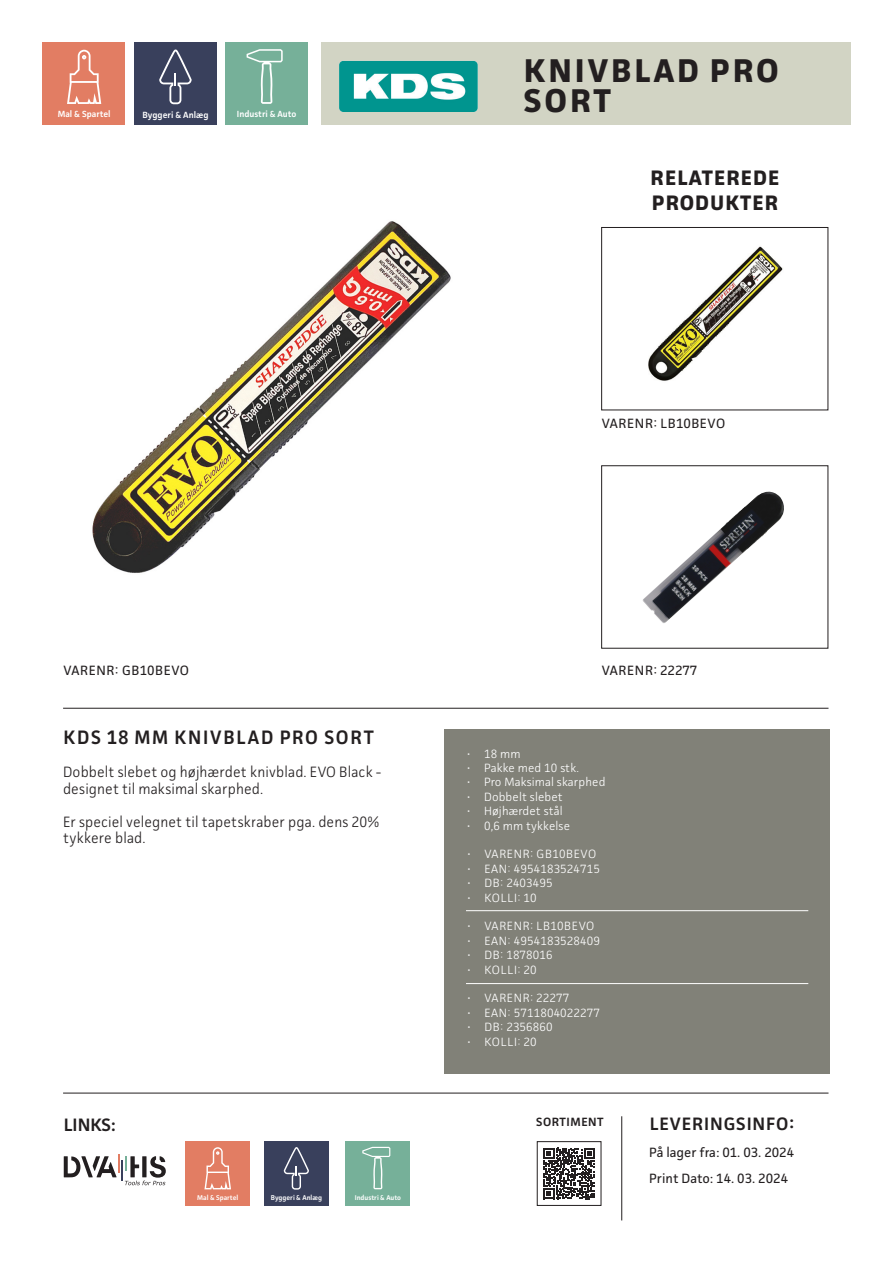
<style>
.page{position:relative;width:893px;height:1263px;background:#fff}
.page>*{position:absolute;margin:0;border:0;box-sizing:border-box;transform-origin:0 0}
.Heading_32_pt{font:700 33px/30px "Facit";letter-spacing:.09em;color:#231f20}
.t1{font:700 21px "Facit";letter-spacing:.05em;color:#231f20}
.t2{font:600 19.5px "Facit";letter-spacing:.095em;color:#231f20;scale:.96 1}
.t3{font:600 18px "Facit";letter-spacing:.05em;color:#231f20}
.t4{font:300 15px/16.5px "Facit";letter-spacing:.01em;color:#231f20;scale:.96 1}
.t5{font:13.5px "Facit";color:#231f20}
.t6{font:13.5px "Facit";letter-spacing:.05em;color:#231f20}
.t7{font:300 12px "Facit";letter-spacing:.01em;color:#fff}
.t8{font:300 12px "Facit";letter-spacing:.06em;color:#fff}
.t9{font:600 12px "Facit";letter-spacing:.05em;color:#231f20}
.t10{font:600 9px "Facit";color:#fff}
.t11{font:600 8.85px "Facit";color:#fff}
.t12{font:600 6.9px "Facit";color:#fff}
</style>
<div class="page">
<div style="left:225px;top:43px;width:83px;height:82px;background:#76b099"></div>
<svg style="left:247px;top:49px;width:36px;height:55px"></svg>
<div style="left:43px;top:43px;width:82px;height:82px;background:#e27d63"></div>
<svg style="left:67px;top:50px;width:34px;height:54px"></svg>
<div style="left:134px;top:43px;width:83px;height:82px;background:#39405c"></div>
<svg style="left:159px;top:49px;width:33px;height:55px"></svg>
<hr style="left:63px;top:708px;width:765px;height:1px;background:#231f20">
<hr style="left:63px;top:1093px;width:765px;height:1px;background:#231f20">
<div style="left:444px;top:729px;width:386px;height:345px;background:#818178"></div>
<svg style="left:64px;top:1154px;width:102px;height:31px"></svg>
<hr style="left:621px;top:1116px;width:1px;height:104px;background:#231f20">
<svg style="left:543px;top:1148px;width:52px;height:51px"></svg>
<div style="left:537px;top:1141px;width:64px;height:65px;border:1px solid #231f20"></div>
<img style="left:92px;top:221px;width:359px;height:352px">
<div style="left:346px;top:1141px;width:64px;height:65px;background:#76b099"></div>
<svg style="left:362px;top:1147px;width:28px;height:42px"></svg>
<div style="left:185px;top:1141px;width:65px;height:65px;background:#e27d63"></div>
<svg style="left:204px;top:1147px;width:27px;height:42px"></svg>
<div style="left:264px;top:1141px;width:64px;height:65px;background:#39405c"></div>
<svg style="left:284px;top:1147px;width:25px;height:42px"></svg>
<div style="left:321px;top:43px;width:529px;height:82px;background:#d2d4c4"></div>
<svg style="left:339px;top:61px;width:139px;height:51px;background:#49b3ae"></svg>
<img style="left:648px;top:246px;width:135px;height:135px">
<div style="left:601px;top:227px;width:227px;height:183px;border:1px solid #231f20"></div>
<img style="left:642px;top:492px;width:142px;height:131px">
<div style="left:601px;top:465px;width:227px;height:183px;border:1px solid #231f20"></div>
<hr style="left:466px;top:910px;width:342px;height:1px;background:#fff">
<hr style="left:466px;top:983px;width:342px;height:1px;background:#fff">
<p class="t10" style="left:58px;top:109px;width:54px">Mal &amp; Spartel</p>
<p class="t10" style="left:143px;top:109px;width:68px">Byggeri &amp; Anlæg</p>
<p class="t11" style="left:237px;top:109px;width:61px">Industri &amp; Auto</p>
<p class="Heading_32_pt" style="left:524px;top:55px;width:256px">KNIVBLAD PRO<br>SORT</p>
<p class="t1" style="left:651px;top:165px;width:130px">RELATEREDE</p>
<p class="t1" style="left:652px;top:190px;width:128px">PRODUKTER</p>
<p class="t6" style="left:602px;top:415px;width:125px">VARENR: LB10BEVO</p>
<p class="t6" style="left:63px;top:662px;width:127px">VARENR: GB10BEVO</p>
<p class="t2" style="left:64px;top:725px;width:325px">KDS 18 MM KNIVBLAD PRO SORT</p>
<p class="t4" style="left:63px;top:763px;width:333px">Dobbelt slebet og højhærdet knivblad. EVO Black - designet til maksimal skarphed.</p>
<p class="t4" style="left:63px;top:813px;width:331px">Er speciel velegnet til tapetskraber pga. dens 20% tykkere blad.</p>
<p class="t5" style="left:602px;top:662px;width:97px">VARENR: 22277</p>
<p class="t7" style="left:467px;top:746px;width:55px">• 18 mm</p>
<p class="t7" style="left:467px;top:760px;width:113px">• Pakke med 10 stk.</p>
<p class="t7" style="left:467px;top:775px;width:140px">• Pro Maksimal skarphed</p>
<p class="t7" style="left:467px;top:789px;width:97px">• Dobbelt slebet</p>
<p class="t7" style="left:467px;top:803px;width:97px">• Højhærdet stål</p>
<p class="t7" style="left:467px;top:818px;width:104px">• 0,6 mm tykkelse</p>
<p class="t8" style="left:467px;top:847px;width:130px">• VARENR: GB10BEVO</p>
<p class="t7" style="left:467px;top:861px;width:134px">• EAN: 4954183524715</p>
<p class="t7" style="left:467px;top:875px;width:87px">• DB: 2403495</p>
<p class="t7" style="left:467px;top:890px;width:71px">• KOLLI: 10</p>
<p class="t8" style="left:467px;top:919px;width:129px">• VARENR: LB10BEVO</p>
<p class="t7" style="left:467px;top:933px;width:134px">• EAN: 4954183528409</p>
<p class="t7" style="left:467px;top:947px;width:87px">• DB: 1878016</p>
<p class="t7" style="left:467px;top:962px;width:71px">• KOLLI: 20</p>
<p class="t7" style="left:467px;top:991px;width:104px">• VARENR: 22277</p>
<p class="t7" style="left:467px;top:1005px;width:134px">• EAN: 5711804022277</p>
<p class="t7" style="left:467px;top:1019px;width:87px">• DB: 2356860</p>
<p class="t7" style="left:467px;top:1034px;width:71px">• KOLLI: 20</p>
<p class="t9" style="left:536px;top:1114px;width:69px">SORTIMENT</p>
<p class="t3" style="left:64px;top:1114px;width:53px">LINKS:</p>
<p class="t3" style="left:650px;top:1112px;width:146px">LEVERINGSINFO:</p>
<p class="t5" style="left:649px;top:1144px;width:146px">På lager fra: 01. 03. 2024</p>
<p class="t5" style="left:649px;top:1170px;width:140px">Print Dato: 14. 03. 2024</p>
<p class="t12" style="left:197px;top:1193px;width:43px">Mal &amp; Spartel</p>
<p class="t12" style="left:271px;top:1193px;width:53px">Byggeri &amp; Anlæg</p>
<p class="t12" style="left:355px;top:1193px;width:48px">Industri &amp; Auto</p>
</div>
